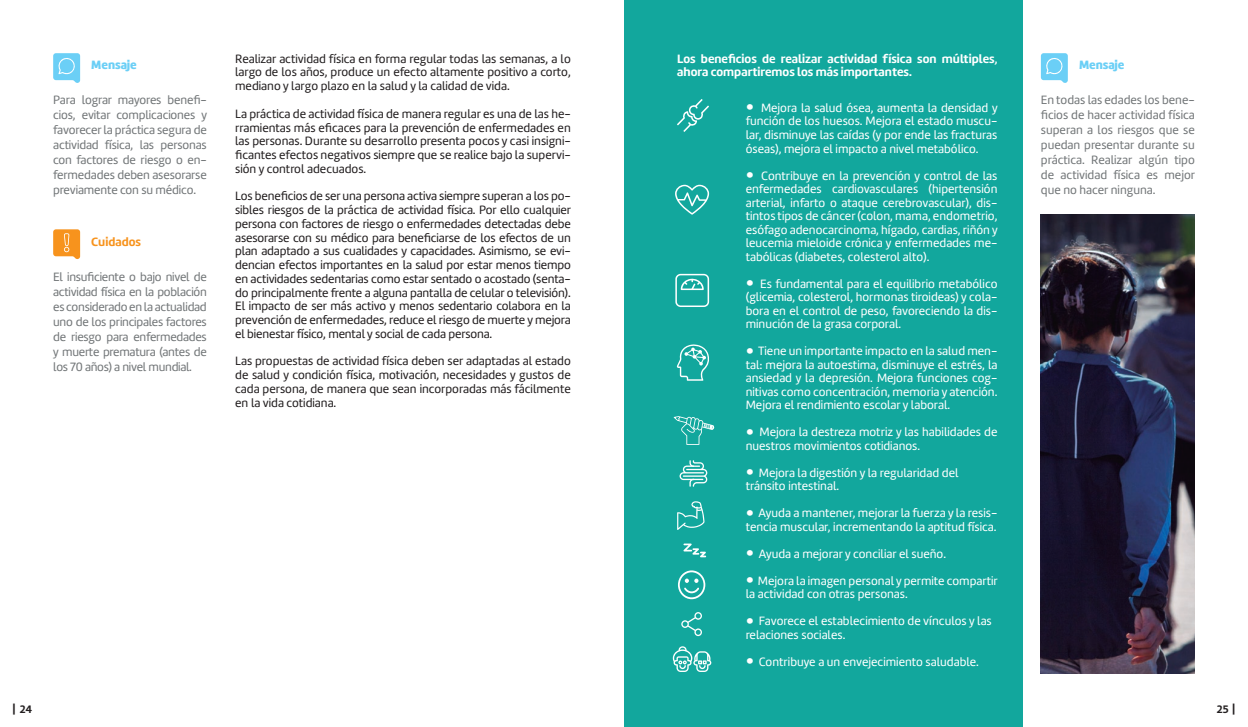
<style>
.page{position:relative;width:1248px;height:727px;background:#fff}
.page>*{position:absolute;margin:0;border:0;box-sizing:border-box;transform-origin:0 0}
.t1{font:12.5px/13.5px "Amelia Basic";color:#fff}
.t2{font:12.5px/13.8px "Amelia Basic";color:#231f20;text-align:justify}
.t3{font:12.5px/15px "Amelia Basic";letter-spacing:-.01em;color:#737779;text-align:justify}
.t4{font:12.5px/13.8px "Amelia Basic Bold";color:#fff}
.t5{font:12.5px "Amelia Basic Black";color:#6bcff6}
.t6{font:12.5px "Amelia Basic Bold";color:#f7931d}
.t7{font:11.25px "Amelia Basic Bold";color:#231f20}
.s1{font-family:"Amelia Basic Black";font-size:22.5px}
.s2{font-family:"Titillium Text 14 L 999 wt"}
</style>
<div class="page">
<svg style="left:53px;top:229px;width:27px;height:31px"></svg>
<svg style="left:53px;top:53px;width:27px;height:30px"></svg>
<div style="left:624px;top:0;width:398px;height:726px;background:#12a79d"></div>
<img style="left:1040px;top:214px;width:154px;height:459px">
<svg style="left:677px;top:501px;width:27px;height:29px"></svg>
<svg style="left:675px;top:185px;width:34px;height:30px"></svg>
<svg style="left:675px;top:274px;width:34px;height:33px"></svg>
<svg style="left:676px;top:344px;width:33px;height:36px"></svg>
<svg style="left:1040px;top:53px;width:27px;height:30px"></svg>
<svg style="left:673px;top:416px;width:41px;height:28px"></svg>
<svg style="left:679px;top:460px;width:28px;height:26px"></svg>
<svg style="left:672px;top:646px;width:39px;height:25px"></svg>
<svg style="left:677px;top:99px;width:32px;height:33px"></svg>
<svg style="left:683px;top:543px;width:23px;height:14px"></svg>
<svg style="left:678px;top:570px;width:27px;height:29px"></svg>
<svg style="left:681px;top:612px;width:21px;height:24px"></svg>
<p class="t5" style="left:91px;top:58px;width:47px">Mensaje</p>
<p class="t3" style="left:53px;top:93px;width:155px">Para lograr mayores benefi&shy;cios, evitar complicaciones y favorecer la práctica segura de actividad física, las personas con factores de riesgo o en&shy;fermedades deben asesorarse previamente con su médico.</p>
<p class="t6" style="left:91px;top:234px;width:51px">Cuidados</p>
<p class="t3" style="left:53px;top:269px;width:155px">El insuficiente o bajo nivel de actividad física en la población es considerado en la actualidad uno de los principales factores de riesgo para enfermedades y muerte prematura (antes de los 70 años) a nivel mundial.</p>
<p class="t2" style="left:235px;top:52px;width:337px">Realizar actividad física en forma regular todas las semanas, a lo largo de los años, produce un efecto altamente positivo a corto, mediano y largo plazo en la salud y la calidad de vida.</p>
<p class="t2" style="left:235px;top:107px;width:337px">La práctica de actividad física de manera regular es una de las he&shy;rramientas más eficaces para la prevención de enfermedades en las personas. Durante su desarrollo presenta pocos y casi insigni&shy;ficantes efectos negativos siempre que se realice bajo la supervi&shy;sión y control adecuados.</p>
<p class="t2" style="left:235px;top:189px;width:337px">Los beneficios de ser una persona activa siempre superan a los po&shy;sibles riesgos de la práctica de actividad física. Por ello cualquier persona con factores de riesgo o enfermedades detectadas debe asesorarse con su médico para beneficiarse de los efectos de un plan adaptado a sus cualidades y capacidades. Asimismo, se evi&shy;dencian efectos importantes en la salud por estar menos tiempo en actividades sedentarias como estar sentado o acostado (senta&shy;do principalmente frente a alguna pantalla de celular o televisión).<br>El impacto de ser más activo y menos sedentario colabora en la prevención de enfermedades, reduce el riesgo de muerte y mejora el bienestar físico, mental y social de cada persona.</p>
<p class="t2" style="left:235px;top:354px;width:337px">Las propuestas de actividad física deben ser adaptadas al estado de salud y condición física, motivación, necesidades y gustos de cada persona, de manera que sean incorporadas más fácilmente en la vida cotidiana.</p>
<p class="t4" style="left:677px;top:52px;width:322px">Los beneficios de realizar actividad física son múltiples, ahora compartiremos los más importantes.</p>
<p class="t5" style="left:1078px;top:58px;width:47px">Mensaje</p>
<p class="t1" style="left:745px;top:101px;width:253px;text-align:justify"><span class="s1">•</span> Mejora la salud ósea, aumenta la densidad y función de los huesos. Mejora el estado muscu&shy;lar, disminuye las caídas (y por ende las fracturas óseas), mejora el impacto a nivel metabólico.</p>
<p class="t1" style="left:745px;top:169px;width:253px;text-align:justify"><span class="s1">•</span> Contribuye en la prevención y control de las enfermedades cardiovasculares (hipertensión arterial, infarto o ataque cerebrovascular), dis&shy;tintos tipos de cáncer (colon, mama, endometrio, esófago adenocarcinoma, hígado, cardias, riñón y leucemia mieloide crónica y enfermedades me&shy;tabólicas (diabetes, colesterol alto).</p>
<p class="t1" style="left:745px;top:277px;width:253px;text-align:justify"><span class="s1">•</span> Es fundamental para el equilibrio metabólico (glicemia, colesterol, hormonas tiroideas) y cola&shy;bora en el control de peso, favoreciendo la dis&shy;minución de la grasa corporal.</p>
<p class="t1" style="left:745px;top:344px;width:253px;text-align:justify"><span class="s1">•</span> Tiene un importante impacto en la salud men&shy;tal: mejora la autoestima, disminuye el estrés, la ansiedad y la depresión. Mejora funciones cog&shy;nitivas como concentración, memoria y atención.<br>Mejora el rendimiento escolar y laboral.</p>
<p class="t1" style="left:745px;top:425px;width:253px"><span class="s1">•</span> Mejora la destreza motriz y las habilidades de nuestros movimientos cotidianos.</p>
<p class="t1" style="left:745px;top:466px;width:214px"><span class="s1">•</span> Mejora la digestión y la regularidad del tránsito intestinal.</p>
<p class="t1" style="left:745px;top:506px;width:253px"><span class="s1">•</span> Ayuda a mantener, mejorar la fuerza y la resis&shy;tencia muscular, incrementando la aptitud física.</p>
<p class="t1" style="left:745px;top:547px;width:202px"><span class="s1">•</span> Ayuda a mejorar y conciliar el sueño.</p>
<p class="t1" style="left:745px;top:574px;width:253px"><span class="s1">•</span> Mejora la imagen personal y permite compartir la actividad con otras personas.</p>
<p class="t1" style="left:745px;top:614px;width:247px"><span class="s1">•</span> Favorece el establecimiento de vínculos y las relaciones sociales.</p>
<p class="t1" style="left:745px;top:655px;width:235px"><span class="s1">•</span> Contribuye a un envejecimiento saludable.</p>
<p class="t3" style="left:1040px;top:93px;width:156px">En todas las edades los bene&shy;ficios de hacer actividad física superan a los riesgos que se puedan presentar durante su práctica. Realizar algún tipo de actividad física es mejor que no hacer ninguna.</p>
<p class="t7" style="left:11px;top:702px;width:23px"><span class="s2">|</span> 24</p>
<p class="t7" style="left:1216px;top:702px;width:21px">25 <span class="s2">|</span></p>
</div>
